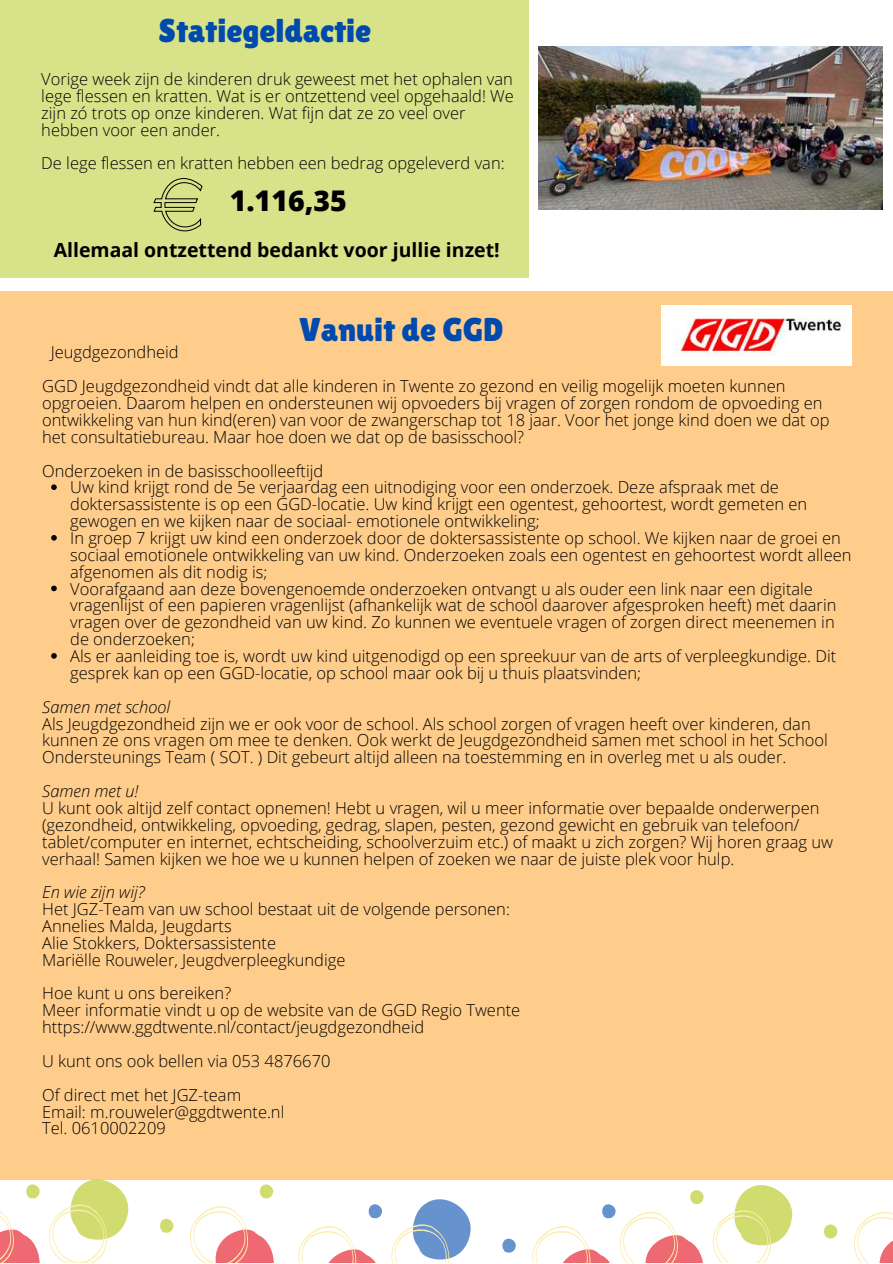
<style>
.page{position:relative;width:893px;height:1264px;background:#fff}
.page>*{position:absolute;margin:0;border:0;box-sizing:border-box;transform-origin:0 0}
.t1{font:33px "Lilita One";color:#004aad}
.t2{font:800 28.5px "Open Sans";color:#000}
.t3{font:700 19.5px "Open Sans";color:#000}
.t4{font:300 16.5px/16.8px "Open Sans";color:#000}
.t5{font:italic 300 16.5px "Open Sans";color:#000}
</style>
<div class="page">
<div style="left:0;top:291px;width:892px;height:888px;background:#ffcd8b"></div>
<svg style="left:51px;top:484px;width:6px;height:6px"></svg>
<svg style="left:51px;top:535px;width:6px;height:5px"></svg>
<svg style="left:51px;top:585px;width:6px;height:6px"></svg>
<svg style="left:51px;top:653px;width:6px;height:5px"></svg>
<svg style="left:854px;top:1212px;width:38px;height:50px"></svg>
<svg style="left:824px;top:1224px;width:13px;height:14px"></svg>
<svg style="left:713px;top:1185px;width:80px;height:77px"></svg>
<svg style="left:532px;top:1190px;width:172px;height:72px"></svg>
<svg style="left:502px;top:1238px;width:14px;height:14px"></svg>
<svg style="left:368px;top:1204px;width:14px;height:14px"></svg>
<svg style="left:391px;top:1199px;width:80px;height:63px"></svg>
<svg style="left:298px;top:1226px;width:77px;height:36px"></svg>
<svg style="left:259px;top:1184px;width:14px;height:14px"></svg>
<svg style="left:190px;top:1206px;width:84px;height:56px"></svg>
<svg style="left:160px;top:1218px;width:14px;height:15px"></svg>
<svg style="left:0;top:1179px;width:130px;height:83px"></svg>
<img style="left:538px;top:47px;width:344px;height:163px">
<div style="left:0;top:0;width:528px;height:278px;background:#d8e288"></div>
<svg style="left:154px;top:178px;width:48px;height:53px"></svg>
<img style="left:661px;top:305px;width:190px;height:61px">
<h1 class="t1" style="left:159px;top:11px;width:214px">Statiegeldactie</h1>
<p class="t4" style="left:41px;top:70px;width:474px">Vorige week zijn de kinderen druk geweest met het ophalen van lege flessen en kratten. Wat is er ontzettend veel opgehaald! We zijn zó trots op onze kinderen. Wat fijn dat ze zo veel over hebben voor een ander.</p>
<p class="t4" style="left:41px;top:155px;width:465px">De lege flessen en kratten hebben een bedrag opgeleverd van:</p>
<h2 class="t2" style="left:230px;top:181px;width:119px">1.116,35</h2>
<p class="t3" style="left:54px;top:236px;width:447px">Allemaal ontzettend bedankt voor jullie inzet!</p>
<h1 class="t1" style="left:299px;top:310px;width:206px">Vanuit de GGD</h1>
<p class="t4" style="left:42px;top:335px;width:744px;line-height:33.8px;text-indent:9px">Jeugdgezondheid<br>GGD Jeugdgezondheid vindt dat alle kinderen in Twente zo gezond en veilig mogelijk moeten kunnen</p>
<p class="t4" style="left:42px;top:394px;width:788px">opgroeien. Daarom helpen en ondersteunen wij opvoeders bij vragen of zorgen rondom de opvoeding en ontwikkeling van hun kind(eren) van voor de zwangerschap tot 18 jaar. Voor het jonge kind doen we dat op het consultatiebureau. Maar hoe doen we dat op de basisschool?</p>
<p class="t4" style="left:42px;top:461px;width:283px">Onderzoeken in de basisschoolleeftijd</p>
<p class="t4" style="left:70px;top:478px;width:782px">Uw kind krijgt rond de 5e verjaardag een uitnodiging voor een onderzoek. Deze afspraak met de doktersassistente is op een GGD-locatie. Uw kind krijgt een ogentest, gehoortest, wordt gemeten en gewogen en we kijken naar de sociaal- emotionele ontwikkeling;<br>In groep 7 krijgt uw kind een onderzoek door de doktersassistente op school. We kijken naar de groei en sociaal emotionele ontwikkeling van uw kind. Onderzoeken zoals een ogentest en gehoortest wordt alleen afgenomen als dit nodig is;<br>Voorafgaand aan deze bovengenoemde onderzoeken ontvangt u als ouder een link naar een digitale vragenlijst of een papieren vragenlijst (afhankelijk wat de school daarover afgesproken heeft) met daarin vragen over de gezondheid van uw kind. Zo kunnen we eventuele vragen of zorgen direct meenemen in de onderzoeken;<br>Als er aanleiding toe is, wordt uw kind uitgenodigd op een spreekuur van de arts of verpleegkundige. Dit gesprek kan op een GGD-locatie, op school maar ook bij u thuis plaatsvinden;</p>
<p class="t5" style="left:42px;top:695px;width:130px">Samen met school</p>
<p class="t4" style="left:42px;top:714px;width:787px">Als Jeugdgezondheid zijn we er ook voor de school. Als school zorgen of vragen heeft over kinderen, dan kunnen ze ons vragen om mee te denken. Ook werkt de Jeugdgezondheid samen met school in het School<br>Ondersteunings Team ( SOT. ) Dit gebeurt altijd alleen na toestemming en in overleg met u als ouder.</p>
<p class="t5" style="left:42px;top:779px;width:98px">Samen met u!</p>
<p class="t4" style="left:42px;top:799px;width:792px">U kunt ook altijd zelf contact opnemen! Hebt u vragen, wil u meer informatie over bepaalde onderwerpen (gezondheid, ontwikkeling, opvoeding, gedrag, slapen, pesten, gezond gewicht en gebruik van telefoon/ tablet/computer en internet, echtscheiding, schoolverzuim etc.) of maakt u zich zorgen? Wij horen graag uw verhaal! Samen kijken we hoe we u kunnen helpen of zoeken we naar de juiste plek voor hulp.</p>
<p class="t5" style="left:42px;top:880px;width:104px">En wie zijn wij?</p>
<p class="t4" style="left:42px;top:900px;width:469px">Het JGZ-Team van uw school bestaat uit de volgende personen:<br>Annelies Malda, Jeugdarts<br>Alie Stokkers, Doktersassistente<br>Mariëlle Rouweler, Jeugdverpleegkundige</p>
<p class="t4" style="left:42px;top:984px;width:479px">Hoe kunt u ons bereiken?<br>Meer informatie vindt u op de website van de GGD Regio Twente https://www.ggdtwente.nl/contact/jeugdgezondheid</p>
<p class="t4" style="left:42px;top:1043px;width:290px;line-height:33.8px">U kunt ons ook bellen via 053 4876670<br>Of direct met het JGZ-team</p>
<p class="t4" style="left:42px;top:1102px;width:244px">Email: m.rouweler@ggdtwente.nl<br>Tel. 0610002209</p>
</div>
